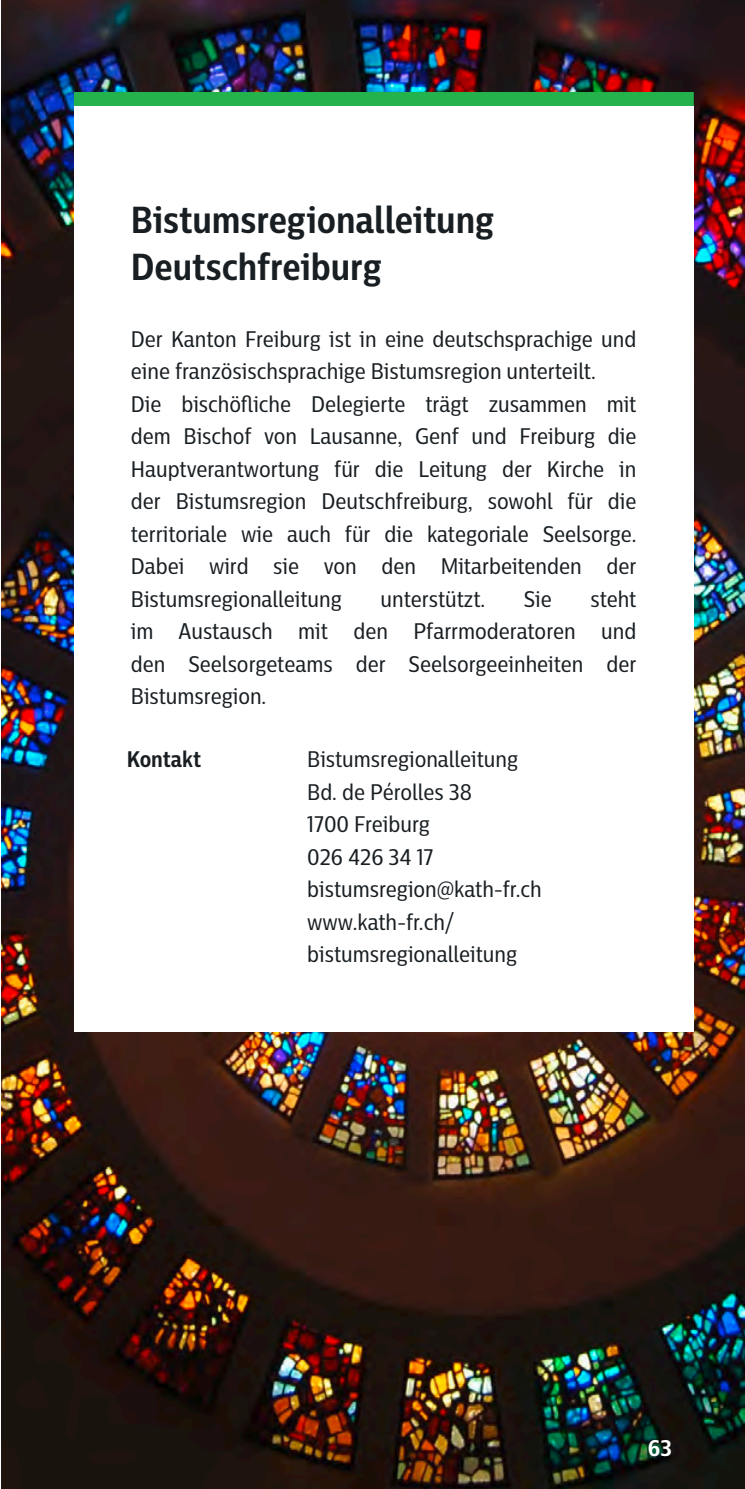
<style>
.page{position:relative;width:745px;height:1489px;background:#fff}
.page>*{position:absolute;margin:0;border:0;box-sizing:border-box;transform-origin:0 0}
.t1{font:700 37.5px/47.5px "Centrale Sans Cnd";color:#181e22}
.t2{font:22.5px/32.5px "Centrale Sans Cnd";color:#181e22}
.t3{font:700 22.5px "Centrale Sans Cnd";color:#181e22}
.t4{font:700 22.5px "Centrale Sans Cnd";color:#fff}
</style>
<div class="page">
<img style="left:1px;top:0;width:743px;height:1488px">
<div style="left:74px;top:106px;width:618px;height:925px;background:#fff"></div>
<h1 class="t1" style="left:131px;top:195px;width:364px">Bistumsregionalleitung<br>Deutschfreiburg</h1>
<p class="t2" style="left:131px;top:322px;width:506px">Der Kanton Freiburg ist in eine deutschsprachige und eine französischsprachige Bistumsregion unterteilt.<br>Die bischöfliche Delegierte trägt zusammen mit dem Bischof von Lausanne, Genf und Freiburg die Hauptverantwortung für die Leitung der Kirche in der Bistumsregion Deutschfreiburg, sowohl für die territoriale wie auch für die kategoriale Seelsorge.<br>Dabei wird sie von den Mitarbeitenden der Bistumsregionalleitung</p>
<p class="t2" style="left:131px;top:582px;width:506px;text-align:justify;text-indent:459px">steht im Austausch mit den Pfarrmoderatoren und den Seelsorgeteams der Seelsorgeeinheiten der Bistumsregion.</p>
<p class="t2" style="left:380px;top:582px;width:106px">unterstützt.</p>
<p class="t2" style="left:523px;top:582px;width:29px">Sie</p>
<p class="t3" style="left:127px;top:745px;width:76px">Kontakt</p>
<p class="t2" style="left:307px;top:742px;width:236px">Bistumsregionalleitung<br>Bd. de Pérolles 38<br>1700 Freiburg<br>026 426 34 17 bistumsregion@kath-fr.ch www.kath-fr.ch/ bistumsregionalleitung</p>
<p class="t4" style="left:647px;top:1433px;width:25px">63</p>
</div>
